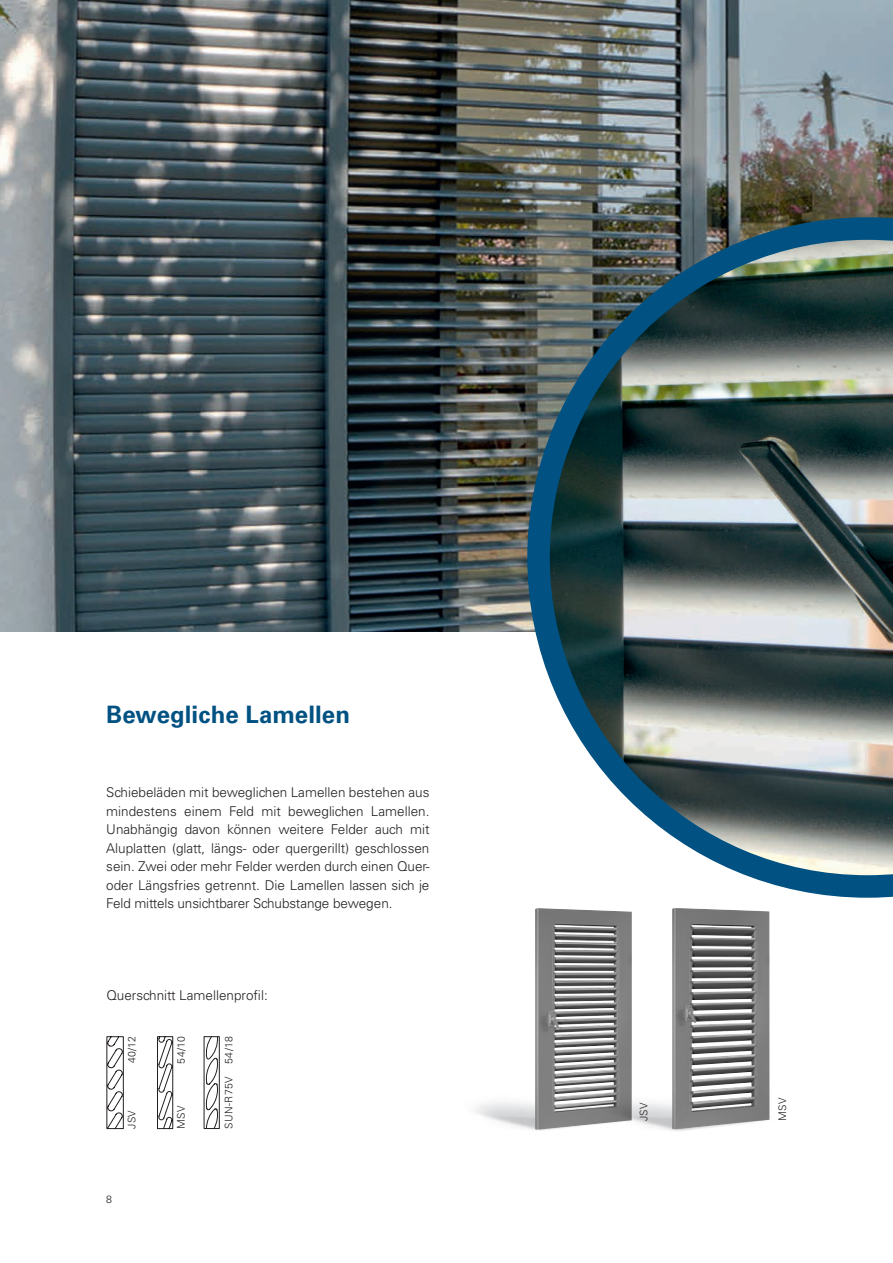
<style>
.page{position:relative;width:893px;height:1263px;background:#fff}
.page>*{position:absolute;margin:0;border:0;box-sizing:border-box;transform-origin:0 0}
.t1{font:700 24px "Univers LT Std";letter-spacing:.005em;color:#015182}
.t2{font:300 13.5px/18.5px "Univers LT Std";letter-spacing:-.01em;color:#231f20;text-align:justify}
.t3{font:300 10.5px "Univers LT Std";letter-spacing:.025em;color:#231f20}
</style>
<div class="page">
<img style="left:0;top:0;width:893px;height:631px">
<img style="left:527px;top:217px;width:366px;height:681px">
<svg style="left:157px;top:1036px;width:16px;height:93px"></svg>
<svg style="left:107px;top:1036px;width:17px;height:93px"></svg>
<svg style="left:204px;top:1036px;width:16px;height:93px"></svg>
<img style="left:475px;top:1102px;width:78px;height:29px">
<img style="left:535px;top:908px;width:97px;height:221px">
<img style="left:577px;top:1074px;width:193px;height:57px">
<img style="left:672px;top:908px;width:97px;height:221px">
<h1 class="t1" style="left:106px;top:700px;width:245px">Bewegliche Lamellen</h1>
<p class="t2" style="left:106px;top:783px;width:325px">Schiebeläden mit beweglichen Lamellen bestehen aus mindestens einem Feld mit beweglichen Lamellen.<br>Unabhängig davon können weitere Felder auch mit Aluplatten (glatt, längs- oder quergerillt) geschlossen sein. Zwei oder mehr Felder werden durch einen Quer&shy;oder Längsfries getrennt. Die Lamellen lassen sich je Feld mittels unsichtbarer Schubstange bewegen.</p>
<p class="t2" style="left:106px;top:986px;width:163px">Querschnitt Lamellenprofil:</p>
<p class="t3" style="left:175px;top:1064px;width:29px;rotate:-90deg">54/10</p>
<p class="t3" style="left:125px;top:1063px;width:28px;rotate:-90deg">40/12</p>
<p class="t3" style="left:222px;top:1129px;width:94px;rotate:-90deg">SUN-R75V 54/18</p>
<p class="t3" style="left:175px;top:1129px;width:25px;rotate:-90deg">MSV</p>
<p class="t3" style="left:125px;top:1129px;width:20px;rotate:-90deg">JSV</p>
<p class="t3" style="left:106px;top:1193px;width:7px">8</p>
<p class="t3" style="left:637px;top:1121px;width:20px;rotate:-90deg">JSV</p>
<p class="t3" style="left:776px;top:1121px;width:25px;rotate:-90deg">MSV</p>
</div>
